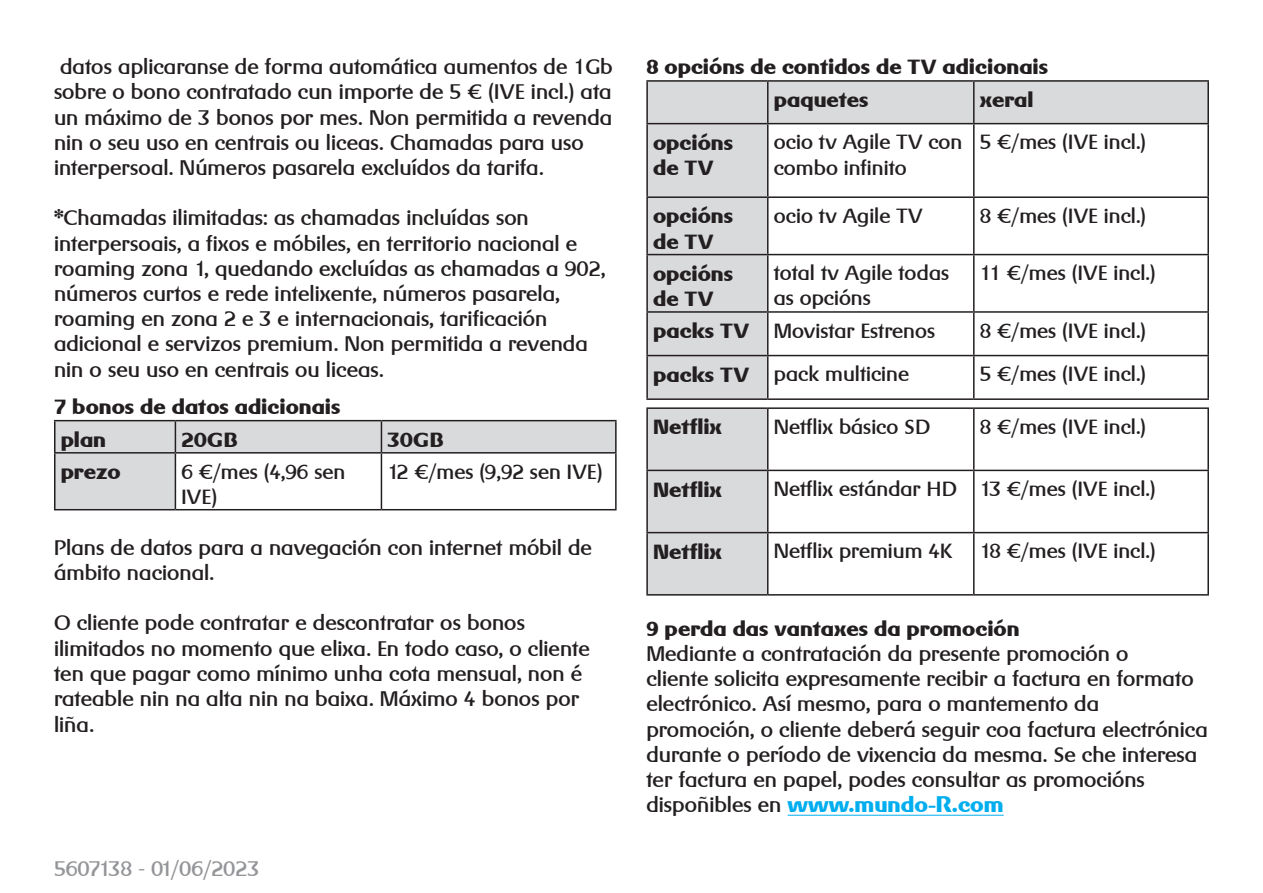
<style>
.page{position:relative;width:1263px;height:893px;background:#fff}
.page>*{position:absolute;margin:0;border:0;box-sizing:border-box;transform-origin:0 0}
.t1{font:21px/25.2px "R Gerstner";color:#231f20}
.t2{font:21px "R Gerstner";color:#939598}
.t3{font:20.4px/25.2px "R Gerstner";color:#231f20}
.t4{font:700 20.4px/25.2px "R Gerstner";color:#231f20}
.s1{font-weight:700}
.s2{font-weight:700;color:#00aeef}
.s3{font-weight:700;font-size:22.5px;color:#00aeef}
</style>
<div class="page">
<svg style="left:56px;top:421px;width:559px;height:88px;fill:#dadadc"></svg>
<hr style="left:54px;top:420px;width:121px;height:1px;background:#231f20">
<hr style="left:54px;top:421px;width:2px;height:31px;background:#231f20">
<hr style="left:175px;top:420px;width:206px;height:1px;background:#231f20">
<hr style="left:175px;top:421px;width:1px;height:31px;background:#231f20">
<hr style="left:381px;top:420px;width:236px;height:1px;background:#231f20">
<hr style="left:381px;top:421px;width:1px;height:31px;background:#231f20">
<hr style="left:615px;top:421px;width:2px;height:31px;background:#231f20">
<hr style="left:54px;top:452px;width:121px;height:2px;background:#231f20">
<hr style="left:54px;top:454px;width:2px;height:55px;background:#231f20">
<hr style="left:175px;top:452px;width:206px;height:2px;background:#231f20">
<hr style="left:175px;top:454px;width:1px;height:55px;background:#231f20">
<hr style="left:381px;top:452px;width:236px;height:2px;background:#231f20">
<hr style="left:381px;top:454px;width:1px;height:55px;background:#231f20">
<hr style="left:615px;top:454px;width:2px;height:55px;background:#231f20">
<hr style="left:54px;top:509px;width:121px;height:1px;background:#231f20">
<hr style="left:175px;top:509px;width:206px;height:1px;background:#231f20">
<hr style="left:381px;top:509px;width:236px;height:1px;background:#231f20">
<hr style="left:788px;top:815px;width:216px;height:1px;background:#00aeef">
<svg style="left:648px;top:82px;width:559px;height:316px"></svg>
<hr style="left:646px;top:80px;width:122px;height:2px;background:#231f20">
<hr style="left:646px;top:82px;width:2px;height:41px;background:#231f20">
<hr style="left:768px;top:80px;width:206px;height:2px;background:#231f20">
<hr style="left:767px;top:82px;width:1px;height:41px;background:#231f20">
<hr style="left:974px;top:80px;width:235px;height:2px;background:#231f20">
<hr style="left:973px;top:82px;width:1px;height:41px;background:#231f20">
<hr style="left:1207px;top:82px;width:2px;height:41px;background:#231f20">
<hr style="left:646px;top:123px;width:122px;height:1px;background:#231f20">
<hr style="left:646px;top:124px;width:2px;height:72px;background:#231f20">
<hr style="left:768px;top:123px;width:206px;height:1px;background:#231f20">
<hr style="left:767px;top:124px;width:1px;height:72px;background:#231f20">
<hr style="left:974px;top:123px;width:235px;height:1px;background:#231f20">
<hr style="left:973px;top:124px;width:1px;height:72px;background:#231f20">
<hr style="left:1207px;top:124px;width:2px;height:72px;background:#231f20">
<hr style="left:646px;top:196px;width:122px;height:2px;background:#231f20">
<hr style="left:646px;top:198px;width:2px;height:56px;background:#231f20">
<hr style="left:768px;top:196px;width:206px;height:2px;background:#231f20">
<hr style="left:767px;top:198px;width:1px;height:56px;background:#231f20">
<hr style="left:974px;top:196px;width:235px;height:2px;background:#231f20">
<hr style="left:973px;top:198px;width:1px;height:56px;background:#231f20">
<hr style="left:1207px;top:198px;width:2px;height:56px;background:#231f20">
<hr style="left:646px;top:254px;width:122px;height:1px;background:#231f20">
<hr style="left:646px;top:255px;width:2px;height:56px;background:#231f20">
<hr style="left:768px;top:254px;width:206px;height:1px;background:#231f20">
<hr style="left:767px;top:255px;width:1px;height:56px;background:#231f20">
<hr style="left:974px;top:254px;width:235px;height:1px;background:#231f20">
<hr style="left:973px;top:255px;width:1px;height:56px;background:#231f20">
<hr style="left:1207px;top:255px;width:2px;height:56px;background:#231f20">
<hr style="left:646px;top:311px;width:122px;height:2px;background:#231f20">
<hr style="left:646px;top:313px;width:2px;height:42px;background:#231f20">
<hr style="left:768px;top:311px;width:206px;height:2px;background:#231f20">
<hr style="left:767px;top:313px;width:1px;height:42px;background:#231f20">
<hr style="left:974px;top:311px;width:235px;height:2px;background:#231f20">
<hr style="left:973px;top:313px;width:1px;height:42px;background:#231f20">
<hr style="left:1207px;top:313px;width:2px;height:42px;background:#231f20">
<hr style="left:646px;top:355px;width:122px;height:1px;background:#231f20">
<hr style="left:646px;top:356px;width:2px;height:42px;background:#231f20">
<hr style="left:768px;top:355px;width:206px;height:1px;background:#231f20">
<hr style="left:767px;top:356px;width:1px;height:42px;background:#231f20">
<hr style="left:974px;top:355px;width:235px;height:1px;background:#231f20">
<hr style="left:973px;top:356px;width:1px;height:42px;background:#231f20">
<hr style="left:1207px;top:356px;width:2px;height:42px;background:#231f20">
<hr style="left:646px;top:398px;width:122px;height:2px;background:#231f20">
<hr style="left:768px;top:398px;width:206px;height:2px;background:#231f20">
<hr style="left:974px;top:398px;width:235px;height:2px;background:#231f20">
<div style="left:648px;top:409px;width:119px;height:185px;background:#d9dadc"></div>
<hr style="left:646px;top:407px;width:122px;height:2px;background:#231f20">
<hr style="left:646px;top:409px;width:2px;height:61px;background:#231f20">
<hr style="left:768px;top:407px;width:206px;height:2px;background:#231f20">
<hr style="left:767px;top:409px;width:1px;height:61px;background:#231f20">
<hr style="left:974px;top:407px;width:235px;height:2px;background:#231f20">
<hr style="left:973px;top:409px;width:1px;height:61px;background:#231f20">
<hr style="left:1207px;top:409px;width:2px;height:61px;background:#231f20">
<hr style="left:646px;top:470px;width:122px;height:1px;background:#231f20">
<hr style="left:646px;top:471px;width:2px;height:61px;background:#231f20">
<hr style="left:768px;top:470px;width:206px;height:1px;background:#231f20">
<hr style="left:767px;top:471px;width:1px;height:61px;background:#231f20">
<hr style="left:974px;top:470px;width:235px;height:1px;background:#231f20">
<hr style="left:973px;top:471px;width:1px;height:61px;background:#231f20">
<hr style="left:1207px;top:471px;width:2px;height:61px;background:#231f20">
<hr style="left:646px;top:532px;width:122px;height:1px;background:#231f20">
<hr style="left:646px;top:533px;width:2px;height:61px;background:#231f20">
<hr style="left:768px;top:532px;width:206px;height:1px;background:#231f20">
<hr style="left:767px;top:533px;width:1px;height:61px;background:#231f20">
<hr style="left:974px;top:532px;width:235px;height:1px;background:#231f20">
<hr style="left:973px;top:533px;width:1px;height:61px;background:#231f20">
<hr style="left:1207px;top:533px;width:2px;height:61px;background:#231f20">
<hr style="left:646px;top:594px;width:122px;height:2px;background:#231f20">
<hr style="left:768px;top:594px;width:206px;height:2px;background:#231f20">
<hr style="left:974px;top:594px;width:235px;height:2px;background:#231f20">
<p class="t1" style="left:54px;top:54px;width:560px">datos aplicaranse de forma automática aumentos de 1Gb sobre o bono contratado cun importe de 5 € (IVE incl.) ata un máximo de 3 bonos por mes. Non permitida a revenda nin o seu uso en centrais ou liceas. Chamadas para uso interpersoal. Números pasarela excluídos da tarifa.</p>
<p class="t1" style="left:54px;top:205px;width:553px">*Chamadas ilimitadas: as chamadas incluídas son interpersoais, a fixos e móbiles, en territorio nacional e roaming zona 1, quedando excluídas as chamadas a 902, números curtos e rede intelixente, números pasarela, roaming en zona 2 e 3 e internacionais, tarificación adicional e servizos premium. Non permitida a revenda nin o seu uso en centrais ou liceas.</p>
<p class="t4" style="left:61px;top:390px;width:281px;line-height:32.8px;text-indent:-7px">7 bonos de datos adicionais plan</p>
<p class="t4" style="left:181px;top:427px;width:58px">20GB</p>
<p class="t4" style="left:387px;top:427px;width:58px">30GB</p>
<p class="t4" style="left:61px;top:459px;width:62px">prezo</p>
<p class="t3" style="left:181px;top:459px;width:165px">6 €/mes (4,96 sen<br>IVE)</p>
<p class="t3" style="left:387px;top:459px;width:217px">12 €/mes (9,92 sen IVE)</p>
<p class="t1" style="left:54px;top:535px;width:539px">Plans de datos para a navegación con internet móbil de ámbito nacional.</p>
<p class="t1" style="left:54px;top:610px;width:537px">O cliente pode contratar e descontratar os bonos ilimitados no momento que elixa. En todo caso, o cliente ten que pagar como mínimo unha cota mensual, non é rateable nin na alta nin na baixa. Máximo 4 bonos por liña.</p>
<p class="t2" style="left:54px;top:856px;width:207px">5607138 - 01/06/2023</p>
<p class="t4" style="left:774px;top:50px;width:276px;line-height:32.8px;text-indent:-127px">8 opcións de contidos de TV adicionais paquetes</p>
<p class="t4" style="left:980px;top:87px;width:55px">xeral</p>
<p class="t4" style="left:653px;top:130px;width:81px">opcións de TV</p>
<p class="t3" style="left:774px;top:130px;width:190px">ocio tv Agile TV con combo infinito</p>
<p class="t3" style="left:980px;top:130px;width:168px">5 €/mes (IVE incl.)</p>
<p class="t4" style="left:653px;top:203px;width:81px">opcións de TV</p>
<p class="t3" style="left:774px;top:203px;width:150px">ocio tv Agile TV</p>
<p class="t3" style="left:980px;top:203px;width:168px">8 €/mes (IVE incl.)</p>
<p class="t4" style="left:653px;top:261px;width:81px">opcións de TV</p>
<p class="t3" style="left:774px;top:260px;width:177px">total tv Agile todas as opcións</p>
<p class="t3" style="left:980px;top:260px;width:177px">11 €/mes (IVE incl.)</p>
<p class="t3" style="left:653px;top:318px;width:284px"><span class="s1">packs TV</span> Movistar Estrenos</p>
<p class="t3" style="left:980px;top:318px;width:168px">8 €/mes (IVE incl.)</p>
<p class="t3" style="left:653px;top:361px;width:257px"><span class="s1">packs TV</span> pack multicine</p>
<p class="t3" style="left:980px;top:361px;width:168px">5 €/mes (IVE incl.)</p>
<p class="t4" style="left:653px;top:414px;width:70px">Netflix</p>
<p class="t3" style="left:774px;top:414px;width:158px">Netflix básico SD</p>
<p class="t3" style="left:980px;top:414px;width:168px">8 €/mes (IVE incl.)</p>
<p class="t4" style="left:653px;top:477px;width:70px">Netflix</p>
<p class="t3" style="left:774px;top:476px;width:383px">Netflix estándar HD 13 €/mes (IVE incl.)</p>
<p class="t4" style="left:653px;top:539px;width:70px">Netflix</p>
<p class="t3" style="left:774px;top:538px;width:180px">Netflix premium 4K</p>
<p class="t3" style="left:980px;top:538px;width:177px">18 €/mes (IVE incl.)</p>
<p class="t4" style="left:646px;top:616px;width:375px">9 perda das vantaxes da promoción</p>
<p class="t1" style="left:646px;top:641px;width:563px">Mediante a contratación da presente promoción o<br>cliente solicita expresamente recibir a factura en formato electrónico. Así mesmo, para o mantemento da promoción, o cliente deberá seguir coa factura electrónica durante o período de vixencia da mesma. Se che interesa ter factura en papel, podes consultar as promocións dispoñibles en <span class="s2">www.mundo-</span><span class="s3">R</span><span class="s2">.com</span></p>
</div>
